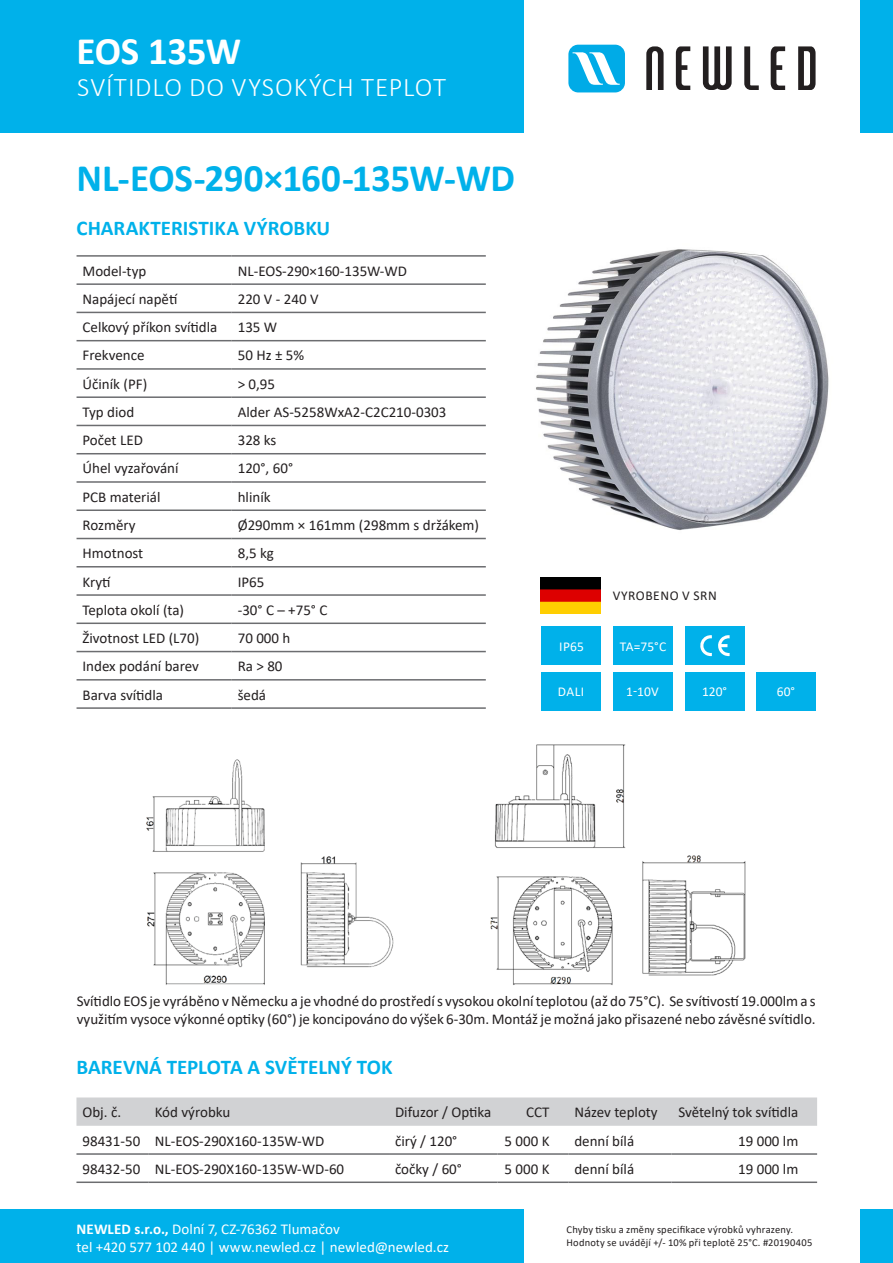
<style>
.page{position:relative;width:893px;height:1263px;background:#fff}
.page>*{position:absolute;margin:0;border:0;box-sizing:border-box;transform-origin:0 0}
.t1{font:700 39px "Calibri";letter-spacing:-.01em;color:#00b1ea}
.t2{font:700 39px "Calibri";letter-spacing:-.015em;color:#fff}
.t3{font:300 27px "Calibri";letter-spacing:.035em;color:#fff}
.t4{font:700 21px "Calibri";color:#00b1ea}
.t5{font:15px/18px "Calibri";color:#231f20}
.t6{font:15px "Calibri";letter-spacing:.005em;color:#fff}
.t7{font:13.5px "Calibri";color:#fff}
.t8{font:13.5px "Calibri";letter-spacing:.04em;color:#231f20}
.t9{font:10.5px "Calibri";letter-spacing:.015em;color:#231f20}
.s1{font-weight:700}
</style>
<div class="page">
<img style="left:146px;top:744px;width:600px;height:241px">
<div style="left:0;top:0;width:523px;height:133px;background:#00b1ea"></div>
<div style="left:0;top:1210px;width:523px;height:53px;background:#00b1ea"></div>
<div style="left:861px;top:1210px;width:32px;height:53px;background:#00b1ea"></div>
<div style="left:861px;top:0;width:32px;height:133px;background:#00b1ea"></div>
<div style="left:568px;top:45px;width:57px;height:47px;background:#00abe7;border-radius:10px"></div>
<svg style="left:573px;top:52px;width:47px;height:33px"></svg>
<svg style="left:646px;top:46px;width:18px;height:44px"></svg>
<svg style="left:703px;top:46px;width:29px;height:44px"></svg>
<svg style="left:676px;top:46px;width:14px;height:44px"></svg>
<svg style="left:798px;top:46px;width:17px;height:44px"></svg>
<svg style="left:771px;top:46px;width:14px;height:44px"></svg>
<svg style="left:744px;top:46px;width:15px;height:44px"></svg>
<hr style="left:77px;top:255px;width:155px;height:2px;background:#6c6d70">
<hr style="left:232px;top:255px;width:254px;height:2px;background:#6c6d70">
<hr style="left:77px;top:283px;width:155px;height:2px;background:#6c6d70">
<hr style="left:232px;top:283px;width:254px;height:2px;background:#6c6d70">
<hr style="left:77px;top:312px;width:155px;height:1px;background:#6c6d70">
<hr style="left:232px;top:312px;width:254px;height:1px;background:#6c6d70">
<hr style="left:77px;top:340px;width:155px;height:1px;background:#6c6d70">
<hr style="left:232px;top:340px;width:254px;height:1px;background:#6c6d70">
<hr style="left:77px;top:368px;width:155px;height:2px;background:#6c6d70">
<hr style="left:232px;top:368px;width:254px;height:2px;background:#6c6d70">
<hr style="left:77px;top:396px;width:155px;height:2px;background:#6c6d70">
<hr style="left:232px;top:396px;width:254px;height:2px;background:#6c6d70">
<hr style="left:77px;top:425px;width:155px;height:1px;background:#6c6d70">
<hr style="left:232px;top:425px;width:254px;height:1px;background:#6c6d70">
<hr style="left:77px;top:453px;width:155px;height:1px;background:#6c6d70">
<hr style="left:232px;top:453px;width:254px;height:1px;background:#6c6d70">
<hr style="left:77px;top:481px;width:155px;height:2px;background:#6c6d70">
<hr style="left:232px;top:481px;width:254px;height:2px;background:#6c6d70">
<hr style="left:77px;top:509px;width:155px;height:2px;background:#6c6d70">
<hr style="left:232px;top:509px;width:254px;height:2px;background:#6c6d70">
<hr style="left:77px;top:538px;width:155px;height:1px;background:#6c6d70">
<hr style="left:232px;top:538px;width:254px;height:1px;background:#6c6d70">
<hr style="left:77px;top:566px;width:155px;height:1px;background:#6c6d70">
<hr style="left:232px;top:566px;width:254px;height:1px;background:#6c6d70">
<hr style="left:77px;top:594px;width:155px;height:2px;background:#6c6d70">
<hr style="left:232px;top:594px;width:254px;height:2px;background:#6c6d70">
<hr style="left:77px;top:622px;width:155px;height:2px;background:#6c6d70">
<hr style="left:232px;top:622px;width:254px;height:2px;background:#6c6d70">
<hr style="left:77px;top:651px;width:155px;height:1px;background:#6c6d70">
<hr style="left:232px;top:651px;width:254px;height:1px;background:#6c6d70">
<hr style="left:77px;top:679px;width:155px;height:1px;background:#6c6d70">
<hr style="left:232px;top:679px;width:254px;height:1px;background:#6c6d70">
<hr style="left:77px;top:707px;width:155px;height:2px;background:#6c6d70">
<hr style="left:232px;top:707px;width:254px;height:2px;background:#6c6d70">
<img style="left:536px;top:249px;width:293px;height:281px">
<div style="left:542px;top:626px;width:59px;height:39px;background:#00b1ea"></div>
<div style="left:613px;top:626px;width:60px;height:39px;background:#00b1ea"></div>
<div style="left:685px;top:626px;width:60px;height:39px;background:#00b1ea"></div>
<svg style="left:700px;top:635px;width:30px;height:21px"></svg>
<div style="left:541px;top:576px;width:59px;height:39px;background:#ffce00"></div>
<img style="left:541px;top:577px;width:59px;height:25px">
<svg style="left:76px;top:1097px;width:741px;height:29px"></svg>
<hr style="left:76px;top:1153px;width:73px;height:2px;background:#6c6d70">
<hr style="left:149px;top:1153px;width:240px;height:2px;background:#6c6d70">
<hr style="left:389px;top:1153px;width:108px;height:2px;background:#6c6d70">
<hr style="left:497px;top:1153px;width:71px;height:2px;background:#6c6d70">
<hr style="left:568px;top:1153px;width:103px;height:2px;background:#6c6d70">
<hr style="left:671px;top:1153px;width:146px;height:2px;background:#6c6d70">
<hr style="left:76px;top:1181px;width:73px;height:2px;background:#6c6d70">
<hr style="left:149px;top:1181px;width:240px;height:2px;background:#6c6d70">
<hr style="left:389px;top:1181px;width:108px;height:2px;background:#6c6d70">
<hr style="left:497px;top:1181px;width:71px;height:2px;background:#6c6d70">
<hr style="left:568px;top:1181px;width:103px;height:2px;background:#6c6d70">
<hr style="left:671px;top:1181px;width:146px;height:2px;background:#6c6d70">
<div style="left:541px;top:672px;width:60px;height:38px;background:#00b1ea"></div>
<div style="left:613px;top:672px;width:59px;height:38px;background:#00b1ea"></div>
<div style="left:685px;top:672px;width:59px;height:38px;background:#00b1ea"></div>
<div style="left:756px;top:672px;width:60px;height:38px;background:#00b1ea"></div>
<p class="t2" style="left:77px;top:23px;width:166px">EOS 135W</p>
<p class="t3" style="left:77px;top:71px;width:371px">SVÍTIDLO DO VYSOKÝCH TEPLOT</p>
<p class="t1" style="left:77px;top:150px;width:440px">NL-EOS-290×160-135W-WD</p>
<p class="t4" style="left:77px;top:213px;width:255px">CHARAKTERISTIKA VÝROBKU</p>
<p class="t5" style="left:83px;top:261px;width:65px">Model-typ</p>
<p class="t5" style="left:238px;top:261px;width:171px">NL-EOS-290×160-135W-WD</p>
<p class="t5" style="left:83px;top:290px;width:96px">Napájecí napětí</p>
<p class="t5" style="left:238px;top:290px;width:82px">220 V - 240 V</p>
<p class="t5" style="left:83px;top:318px;width:136px">Celkový příkon svítidla</p>
<p class="t5" style="left:238px;top:318px;width:41px">135 W</p>
<p class="t5" style="left:83px;top:346px;width:63px">Frekvence</p>
<p class="t5" style="left:238px;top:346px;width:68px">50 Hz ± 5%</p>
<p class="t5" style="left:83px;top:374px;width:66px">Účiník (PF)</p>
<p class="t5" style="left:238px;top:374px;width:39px">&gt; 0,95</p>
<p class="t5" style="left:83px;top:403px;width:53px">Typ diod</p>
<p class="t5" style="left:238px;top:403px;width:210px">Alder AS-5258WxA2-C2C210-0303</p>
<p class="t5" style="left:83px;top:431px;width:62px">Počet LED</p>
<p class="t5" style="left:238px;top:431px;width:40px">328 ks</p>
<p class="t5" style="left:83px;top:459px;width:98px">Úhel vyzařování</p>
<p class="t5" style="left:238px;top:459px;width:57px">120°, 60°</p>
<p class="t5" style="left:83px;top:487px;width:79px">PCB materiál</p>
<p class="t5" style="left:238px;top:487px;width:34px">hliník</p>
<p class="t5" style="left:83px;top:516px;width:55px">Rozměry</p>
<p class="t5" style="left:238px;top:516px;width:243px">Ø290mm × 161mm (298mm s držákem)</p>
<p class="t5" style="left:83px;top:544px;width:62px">Hmotnost</p>
<p class="t5" style="left:238px;top:544px;width:38px">8,5 kg</p>
<p class="t5" style="left:83px;top:572px;width:30px">Krytí</p>
<p class="t5" style="left:238px;top:572px;width:28px">IP65</p>
<p class="t5" style="left:83px;top:600px;width:103px">Teplota okolí (ta)</p>
<p class="t5" style="left:238px;top:600px;width:91px">-30° C – +75° C</p>
<p class="t5" style="left:83px;top:629px;width:118px">Životnost LED (L70)</p>
<p class="t5" style="left:238px;top:629px;width:54px">70 000 h</p>
<p class="t5" style="left:83px;top:657px;width:118px">Index podání barev</p>
<p class="t5" style="left:238px;top:657px;width:46px">Ra &gt; 80</p>
<p class="t5" style="left:83px;top:685px;width:82px">Barva svítidla</p>
<p class="t5" style="left:238px;top:685px;width:30px">šedá</p>
<p class="t8" style="left:613px;top:586px;width:105px">VYROBENO V SRN</p>
<p class="t7" style="left:559px;top:637px;width:26px">IP65</p>
<p class="t7" style="left:620px;top:637px;width:48px">TA=75°C</p>
<p class="t7" style="left:558px;top:682px;width:28px">DALI</p>
<p class="t7" style="left:626px;top:682px;width:34px">1-10V</p>
<p class="t7" style="left:702px;top:682px;width:27px">120°</p>
<p class="t7" style="left:777px;top:682px;width:20px">60°</p>
<p class="t5" style="left:77px;top:992px;width:740px">Svítidlo EOS je vyráběno v Německu a je vhodné do prostředí s vysokou okolní teplotou (až do 75°C). Se svítivostí 19.000lm a s využitím vysoce výkonné optiky (60°) je koncipováno do výšek 6-30m. Montáž je možná jako přisazené nebo závěsné svítidlo.</p>
<p class="t4" style="left:76px;top:1052px;width:318px">BAREVNÁ TEPLOTA A SVĚTELNÝ TOK</p>
<p class="t5" style="left:82px;top:1103px;width:40px">Obj. č.</p>
<p class="t5" style="left:155px;top:1103px;width:77px">Kód výrobku</p>
<p class="t5" style="left:395px;top:1103px;width:98px">Difuzor / Optika</p>
<p class="t5" style="left:526px;top:1103px;width:25px">CCT</p>
<p class="t5" style="left:574px;top:1103px;width:85px">Název teploty</p>
<p class="t5" style="left:678px;top:1103px;width:121px">Světelný tok svítidla</p>
<p class="t5" style="left:82px;top:1131px;width:59px">98431-50</p>
<p class="t5" style="left:155px;top:1131px;width:171px">NL-EOS-290X160-135W-WD</p>
<p class="t5" style="left:395px;top:1131px;width:64px">čirý / 120°</p>
<p class="t5" style="left:505px;top:1131px;width:46px">5 000 K</p>
<p class="t5" style="left:574px;top:1131px;width:61px">denní bílá</p>
<p class="t5" style="left:738px;top:1131px;width:62px">19 000 lm</p>
<p class="t5" style="left:82px;top:1159px;width:59px">98432-50</p>
<p class="t5" style="left:155px;top:1159px;width:191px">NL-EOS-290X160-135W-WD-60</p>
<p class="t5" style="left:395px;top:1159px;width:68px">čočky / 60°</p>
<p class="t5" style="left:505px;top:1159px;width:46px">5 000 K</p>
<p class="t5" style="left:574px;top:1159px;width:61px">denní bílá</p>
<p class="t5" style="left:738px;top:1159px;width:62px">19 000 lm</p>
<p class="t6" style="left:77px;top:1218px;width:265px"><span class="s1">NEWLED s.r.o.,</span> Dolní 7, CZ-76362 Tlumačov</p>
<p class="t6" style="left:77px;top:1236px;width:374px">tel +420 577 102 440 | www.newled.cz | newled@newled.cz</p>
<p class="t9" style="left:567px;top:1223px;width:228px">Chyby tisku a změny specifikace výrobků vyhrazeny.</p>
<p class="t9" style="left:567px;top:1235px;width:247px">Hodnoty se uvádějí +/- 10% při teplotě 25°C. #20190405</p>
</div>
